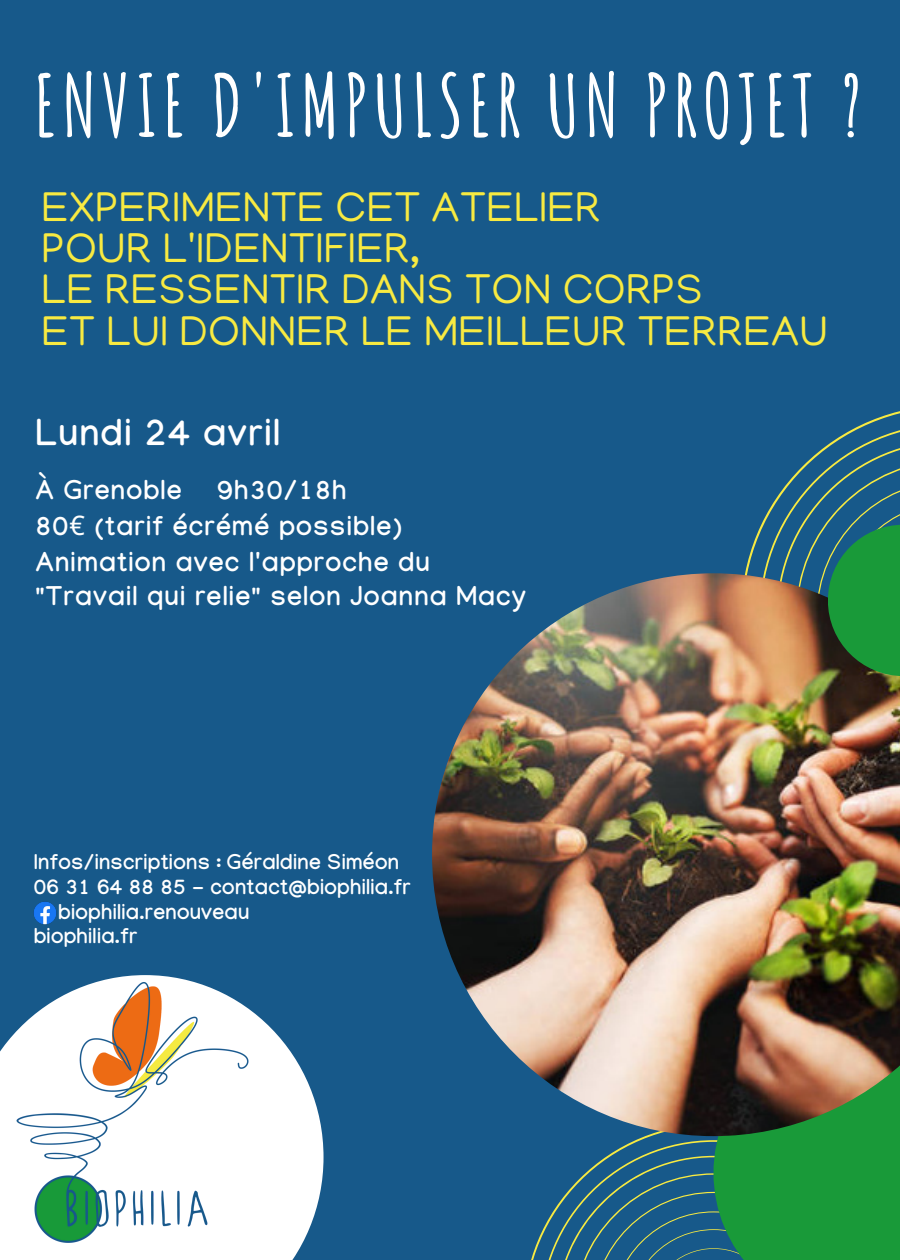
<style>
.page{position:relative;width:900px;height:1260px;background:#17598a}
.page>*{position:absolute;margin:0;border:0;box-sizing:border-box;transform-origin:0 0}
.t1{font:700 85px "Amatic SC";letter-spacing:.055em;color:#fff}
.t2{font:42.5px/41.2px "Manjari";letter-spacing:.01em;color:#f8ea41}
.t3{font:700 37px "Manjari";letter-spacing:.045em;color:#fff}
.t4{font:700 27px/35.8px "Manjari";letter-spacing:.045em;color:#fff}
.t5{font:700 21.25px "Manjari";letter-spacing:.015em;color:#fff}
.s1{font-family:"Noto Sans";font-weight:400}
</style>
<div class="page">
<svg style="left:0;top:1020px;width:324px;height:240px;fill:#fff"></svg>
<img style="left:13px;top:975px;width:250px;height:285px">
<svg style="left:759px;top:423px;width:141px;height:150px"></svg>
<svg style="left:540px;top:1140px;width:173px;height:120px"></svg>
<div style="left:713px;top:1032px;width:187px;height:228px;background:#199a39"></div>
<img style="left:432px;top:573px;width:468px;height:563px">
<svg style="left:828px;top:525px;width:72px;height:151px;fill:#199a39"></svg>
<img style="left:34px;top:902px;width:22px;height:22px">
<h1 class="t1" style="left:34px;top:51px;width:830px">ENVIE D'IMPULSER UN PROJET ?</h1>
<h2 class="t2" style="left:42px;top:192px;width:788px">EXPERIMENTE CET ATELIER<br>POUR L'IDENTIFIER,<br>LE RESSENTIR DANS TON CORPS<br>ET LUI DONNER LE MEILLEUR TERREAU</h2>
<h3 class="t3" style="left:36px;top:418px;width:246px">Lundi 24 avril</h3>
<p class="t4" style="left:36px;top:478px;width:148px">À Grenoble</p>
<p class="t4" style="left:36px;top:478px;width:396px;text-indent:182px">9h30/18h<br>80<span class="s1">€</span> (tarif écrémé possible)<br>Animation avec l'approche du</p>
<p class="t4" style="left:36px;top:583px;width:492px">"Travail qui relie" selon Joanna Macy</p>
<p class="t5" style="left:34px;top:854px;width:367px">Infos/inscriptions : Géraldine Siméon</p>
<p class="t5" style="left:34px;top:878px;width:379px">06 31 64 88 85 - contact@biophilia.fr</p>
<p class="t5" style="left:58px;top:903px;width:193px">biophilia.renouveau</p>
<p class="t5" style="left:34px;top:928px;width:105px">biophilia.fr</p>
</div>
